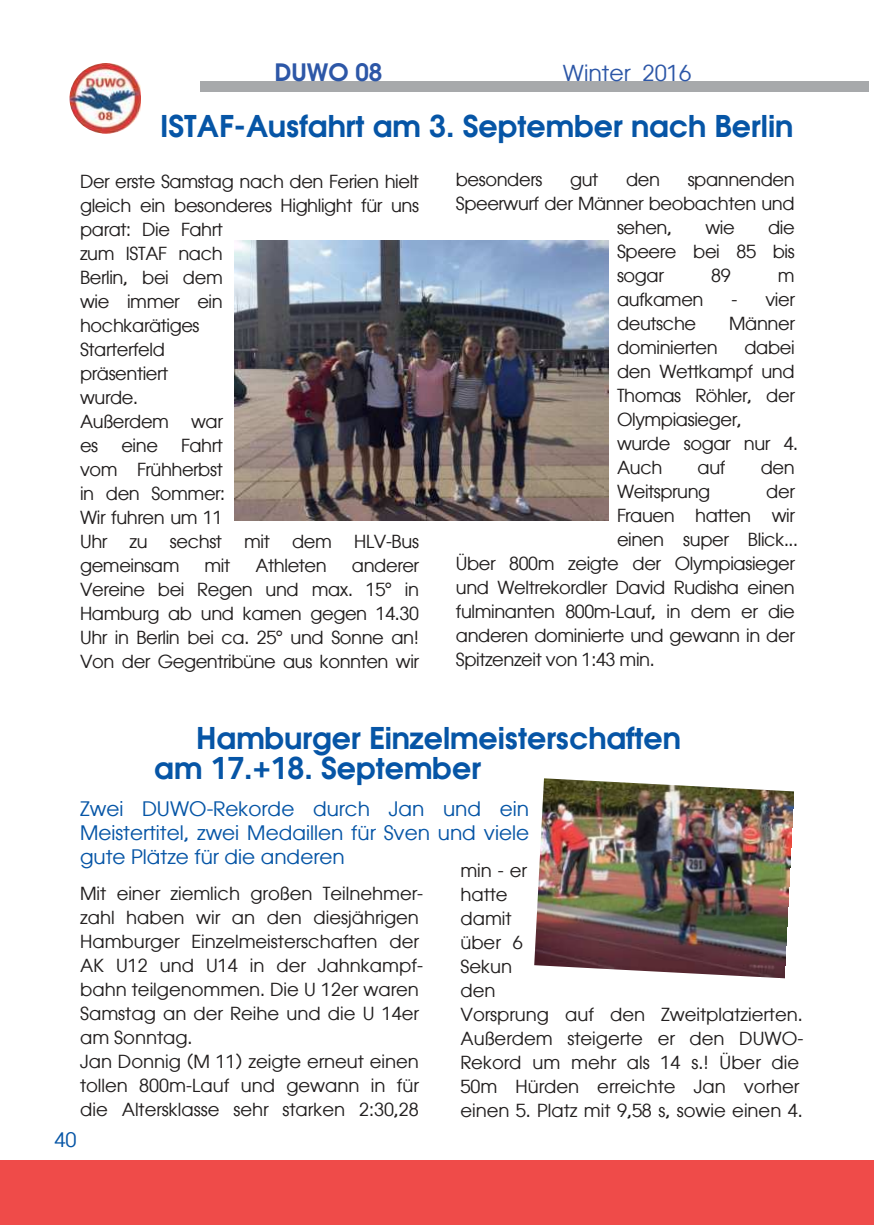
<style>
.page{position:relative;width:874px;height:1225px;background:#fff}
.page>*{position:absolute;margin:0;border:0;box-sizing:border-box;transform-origin:0 0}
.t1{font:600 30px/30px "Atlanta";color:#0655a6}
.t2{font:600 24px "Atlanta";color:#2d57a7}
.t3{font:22px "Atlanta";color:#2d57a7}
.t4{font:20px/24px "Atlanta";color:#0655a6;text-align:justify}
.t5{font:18px/24px "Atlanta";letter-spacing:-.02em;color:#221f1f}
.t6{font:18px/24px "Atlanta";color:#221f1f}
</style>
<div class="page">
<img style="left:69px;top:63px;width:71px;height:71px">
<div style="left:200px;top:82px;width:667px;height:10px;background:#a7a9ab"></div>
<div style="left:0;top:1160px;width:873px;height:65px;background:#ef4b49"></div>
<img style="left:234px;top:240px;width:373px;height:280px">
<img style="left:534px;top:778px;width:259px;height:200px">
<h2 class="t2" style="left:274px;top:59px;width:109px">DUWO 08</h2>
<p class="t3" style="left:562px;top:61px;width:130px">Winter 2016</p>
<h1 class="t1" style="left:160px;top:111px;width:634px">ISTAF-Ausfahrt am 3. September nach Berlin</h1>
<p class="t5" style="left:80px;top:170px;width:340px">Der erste Samstag nach den Ferien hielt gleich ein besonderes Highlight für uns parat: Die Fahrt<br>zum ISTAF nach<br>Berlin, bei dem<br>wie immer ein<br>hochkarätiges<br>Starterfeld<br>präsentiert<br>wurde.<br>Außerdem war<br>es</p>
<p class="t5" style="left:455px;top:167px;width:88px">besonders</p>
<p class="t5" style="left:569px;top:167px;width:30px">gut</p>
<p class="t5" style="left:625px;top:167px;width:35px">den</p>
<p class="t5" style="left:687px;top:167px;width:108px">spannenden</p>
<p class="t5" style="left:455px;top:191px;width:340px">Speerwurf der Männer beobachten und</p>
<p class="t5" style="left:616px;top:215px;width:56px">sehen,</p>
<p class="t5" style="left:705px;top:215px;width:31px">wie</p>
<p class="t5" style="left:616px;top:215px;width:179px;text-align:justify;text-indent:151px">die Speere bei 85 bis sogar</p>
<p class="t5" style="left:710px;top:263px;width:21px">89</p>
<p class="t5" style="left:777px;top:263px;width:18px">m</p>
<p class="t5" style="left:616px;top:287px;width:88px">aufkamen</p>
<p class="t5" style="left:731px;top:287px;width:65px">- vier</p>
<p class="t5" style="left:616px;top:311px;width:81px">deutsche</p>
<p class="t5" style="left:728px;top:311px;width:67px">Männer</p>
<p class="t5" style="left:616px;top:335px;width:102px">dominierten</p>
<p class="t5" style="left:616px;top:335px;width:182px;text-indent:127px">dabei den Wettkampf und<br>Thomas Röhler, der<br>Olympiasieger, wurde sogar nur 4.<br>Auch</p>
<p class="t5" style="left:80px;top:434px;width:340px;text-indent:101px">Fahrt<br>vom Frühherbst<br>in den Sommer:<br>Wir fuhren um 11<br>Uhr zu sechst mit dem HLV-Bus gemeinsam</p>
<p class="t5" style="left:121px;top:434px;width:38px">eine</p>
<p class="t5" style="left:697px;top:455px;width:29px">auf</p>
<p class="t5" style="left:760px;top:455px;width:35px">den</p>
<p class="t5" style="left:616px;top:479px;width:95px">Weitsprung</p>
<p class="t5" style="left:765px;top:479px;width:30px">der</p>
<p class="t5" style="left:616px;top:503px;width:179px">Frauen hatten wir</p>
<p class="t5" style="left:616px;top:527px;width:182px">einen super Blick...</p>
<p class="t5" style="left:455px;top:551px;width:340px">Über 800m zeigte der Olympiasieger</p>
<p class="t5" style="left:455px;top:575px;width:340px">und Weltrekordler David Rudisha einen</p>
<p class="t5" style="left:455px;top:599px;width:340px">fulminanten 800m-Lauf, in dem er die</p>
<p class="t5" style="left:455px;top:623px;width:340px">anderen dominierte und gewann in der</p>
<p class="t5" style="left:455px;top:647px;width:200px">Spitzenzeit von 1:43 min.</p>
<p class="t5" style="left:80px;top:554px;width:340px;text-align:justify;text-indent:272px">anderer Vereine bei Regen und max. 15° in Hamburg ab und kamen gegen 14.30<br>Uhr in Berlin bei ca. 25° und Sonne an!<br>Von der Gegentribüne aus konnten wir</p>
<p class="t5" style="left:204px;top:554px;width:27px">mit</p>
<p class="t5" style="left:255px;top:554px;width:73px">Athleten</p>
<h1 class="t1" style="left:154px;top:723px;width:528px;text-indent:42px">Hamburger Einzelmeisterschaften am 17.+18. September</h1>
<p class="t4" style="left:80px;top:797px;width:450px">Zwei DUWO-Rekorde durch Jan und ein Meistertitel, zwei Medaillen für Sven und viele gute Plätze für die anderen</p>
<p class="t6" style="left:460px;top:858px;width:344px">min - er<br>hatte<br>damit<br>über 6<br>Sekun<br>den<br>Vorsprung auf den Zweitplatzierten.<br>Außerdem steigerte er den DUWO-<br>Rekord um mehr als 14 s.! Über die<br>50m Hürden erreichte Jan vorher einen 5. Platz mit 9,58 s, sowie einen 4.</p>
<p class="t6" style="left:80px;top:882px;width:344px">Mit einer ziemlich großen Teilnehmer&shy;zahl haben wir an den diesjährigen Hamburger Einzelmeisterschaften der AK U12 und U14 in der Jahnkampf&shy;bahn teilgenommen. Die U 12er waren Samstag an der Reihe und die U 14er am Sonntag.<br>Jan Donnig (M 11) zeigte erneut einen tollen 800m-Lauf und gewann in für die Altersklasse sehr starken 2:30,28</p>
<p class="t4" style="left:55px;top:1128px;width:24px">40</p>
</div>
